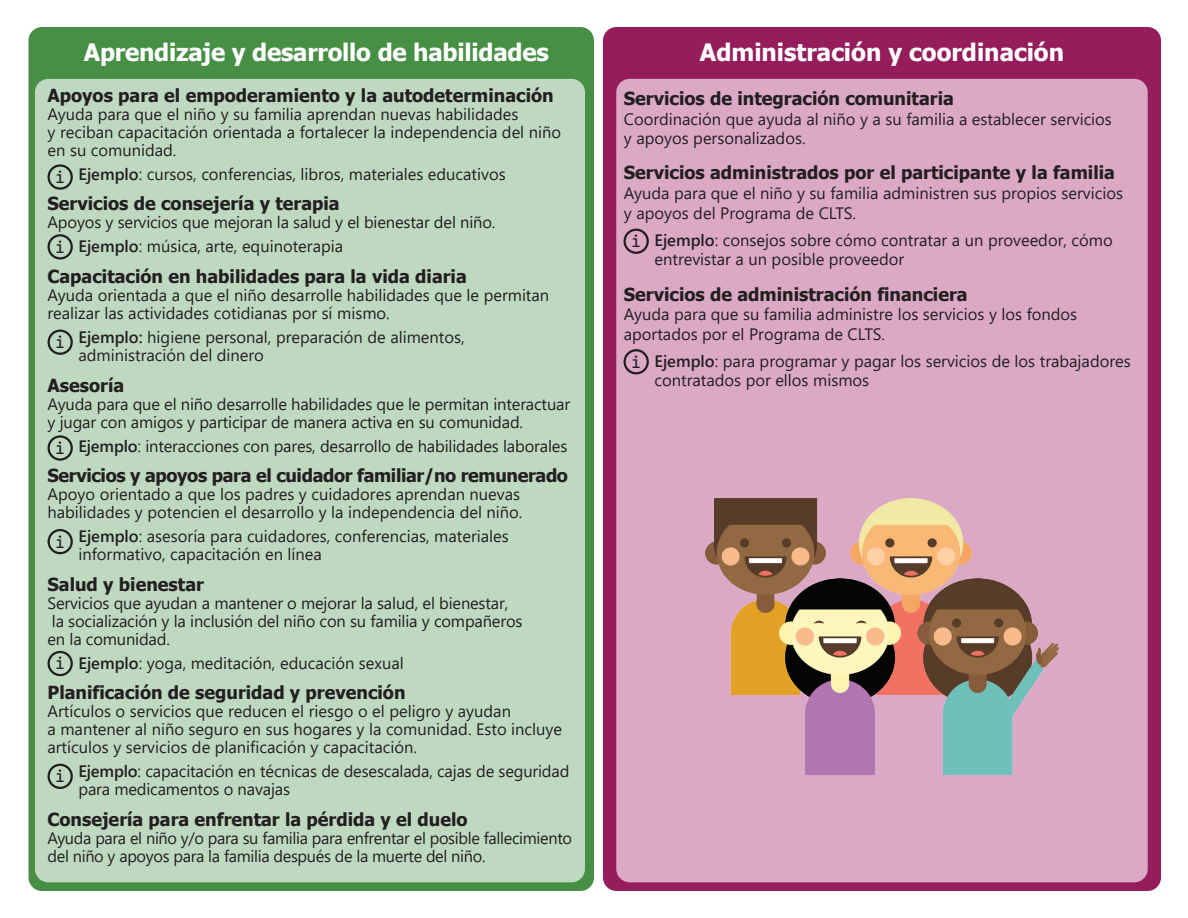
<style>
.page{position:relative;width:1188px;height:918px;background:#fff}
.page>*{position:absolute;margin:0;border:0;box-sizing:border-box;transform-origin:0 0}
.t1{font:700 24px "Tahoma";letter-spacing:-.01em;color:#fff}
.t2{font:700 18px "Tahoma";color:#231f20}
.t3{font:700 18px "Tahoma";letter-spacing:-.02em;color:#231f20}
.t4{font:18px "Consolas";color:#231f20}
.t5{font:16.5px/18px "Segoe UI";color:#231f20}
.t6{font:16.5px/18px "Segoe UI";letter-spacing:-.02em;color:#231f20}
.s1{font-weight:600}
</style>
<div class="page">
<div style="left:28px;top:27px;width:566px;height:864px;background:#468f45;border-radius:14px"></div>
<div style="left:35px;top:79px;width:550px;height:803px;background:#bfd9c0;border-radius:14px"></div>
<div style="left:48px;top:164px;width:25px;height:26px;border:2px solid #231f20;border-radius:50%"></div>
<div style="left:48px;top:234px;width:25px;height:26px;border:2px solid #231f20;border-radius:50%"></div>
<div style="left:48px;top:330px;width:25px;height:25px;border:2px solid #231f20;border-radius:50%"></div>
<div style="left:48px;top:435px;width:25px;height:26px;border:2px solid #231f20;border-radius:50%"></div>
<div style="left:48px;top:529px;width:25px;height:25px;border:2px solid #231f20;border-radius:50%"></div>
<div style="left:48px;top:651px;width:25px;height:25px;border:2px solid #231f20;border-radius:50%"></div>
<div style="left:48px;top:764px;width:25px;height:25px;border:2px solid #231f20;border-radius:50%"></div>
<div style="left:603px;top:27px;width:558px;height:864px;background:#961d5b;border-radius:14px"></div>
<div style="left:616px;top:79px;width:532px;height:803px;background:#dba9c6;border-radius:14px"></div>
<div style="left:624px;top:229px;width:25px;height:25px;border:2px solid #231f20;border-radius:50%"></div>
<div style="left:624px;top:349px;width:25px;height:25px;border:2px solid #231f20;border-radius:50%"></div>
<img style="left:705px;top:498px;width:121px;height:196px">
<img style="left:851px;top:498px;width:120px;height:196px">
<img style="left:780px;top:578px;width:120px;height:196px">
<img style="left:917px;top:578px;width:142px;height:196px">
<h1 class="t1" style="left:84px;top:35px;width:466px">Aprendizaje y desarrollo de habilidades</h1>
<p class="t2" style="left:48px;top:83px;width:508px">Apoyos para el empoderamiento y la autodeterminación</p>
<p class="t5" style="left:48px;top:103px;width:515px">Ayuda para que el niño y su familia aprendan nuevas habilidades<br>y reciban capacitación orientada a fortalecer la independencia del niño en su comunidad.</p>
<p class="t5" style="left:78px;top:163px;width:429px"><span class="s1">Ejemplo</span>: cursos, conferencias, libros, materiales educativos</p>
<p class="t2" style="left:48px;top:191px;width:294px">Servicios de consejería y terapia</p>
<p class="t5" style="left:78px;top:209px;width:418px;line-height:24px;text-indent:-31px">Apoyos y servicios que mejoran la salud y el bienestar del niño.<br><span class="s1">Ejemplo</span>: música, arte, equinoterapia</p>
<p class="t2" style="left:48px;top:264px;width:421px">Capacitación en habilidades para la vida diaria</p>
<p class="t5" style="left:48px;top:285px;width:503px">Ayuda orientada a que el niño desarrolle habilidades que le permitan realizar las actividades cotidianas por sí mismo.</p>
<p class="t5" style="left:78px;top:327px;width:388px"><span class="s1">Ejemplo:</span> higiene personal, preparación de alimentos, administración del dinero</p>
<p class="t2" style="left:48px;top:372px;width:78px">Asesoría</p>
<p class="t5" style="left:48px;top:393px;width:524px">Ayuda para que el niño desarrolle habilidades que le permitan interactuar y jugar con amigos y participar de manera activa en su comunidad.</p>
<p class="t5" style="left:78px;top:435px;width:490px"><span class="s1">Ejemplo</span>: interacciones con pares, desarrollo de habilidades laborales</p>
<p class="t3" style="left:48px;top:463px;width:522px">Servicios y apoyos para el cuidador familiar/no remunerado</p>
<p class="t5" style="left:48px;top:484px;width:476px">Apoyo orientado a que los padres y cuidadores aprendan nuevas habilidades y potencien el desarrollo y la independencia del niño.</p>
<p class="t5" style="left:78px;top:526px;width:432px"><span class="s1">Ejemplo</span>: asesoría para cuidadores, conferencias, materiales informativo, capacitación en línea</p>
<p class="t2" style="left:48px;top:572px;width:158px">Salud y bienestar</p>
<p class="t5" style="left:48px;top:592px;width:476px">Servicios que ayudan a mantener o mejorar la salud, el bienestar, la socialización y la inclusión del niño con su familia y compañeros en la comunidad.</p>
<p class="t5" style="left:78px;top:652px;width:327px"><span class="s1">Ejemplo</span>: yoga, meditación, educación sexual</p>
<p class="t2" style="left:48px;top:680px;width:360px">Planificación de seguridad y prevención</p>
<p class="t5" style="left:48px;top:701px;width:516px">Artículos o servicios que reducen el riesgo o el peligro y ayudan<br>a mantener al niño seguro en sus hogares y la comunidad. Esto incluye artículos y servicios de planificación y capacitación.</p>
<p class="t5" style="left:78px;top:761px;width:492px"><span class="s1">Ejemplo</span>: capacitación en técnicas de desescalada, cajas de seguridad para medicamentos o navajas</p>
<p class="t2" style="left:48px;top:807px;width:422px">Consejería para enfrentar la pérdida y el duelo</p>
<p class="t6" style="left:48px;top:828px;width:526px">Ayuda para el niño y/o para su familia para enfrentar el posible fallecimiento del niño y apoyos para la familia después de la muerte del niño.</p>
<p class="t4" style="left:55px;top:165px;width:11px">i</p>
<p class="t4" style="left:55px;top:235px;width:11px">i</p>
<p class="t4" style="left:55px;top:330px;width:11px">i</p>
<p class="t4" style="left:55px;top:436px;width:11px">i</p>
<p class="t4" style="left:55px;top:529px;width:11px">i</p>
<p class="t4" style="left:55px;top:651px;width:11px">i</p>
<p class="t4" style="left:55px;top:764px;width:11px">i</p>
<h1 class="t1" style="left:700px;top:35px;width:366px">Administración y coordinación</h1>
<p class="t2" style="left:624px;top:86px;width:332px">Servicios de integración comunitaria</p>
<p class="t5" style="left:624px;top:107px;width:490px;line-height:19.8px">Coordinación que ayuda al niño y a su familia a establecer servicios y apoyos personalizados.</p>
<p class="t2" style="left:624px;top:160px;width:493px">Servicios administrados por el participante y la familia</p>
<p class="t5" style="left:624px;top:182px;width:501px;line-height:19.8px">Ayuda para que el niño y su familia administren sus propios servicios y apoyos del Programa de CLTS.</p>
<p class="t5" style="left:654px;top:228px;width:460px;line-height:19.8px"><span class="s1">Ejemplo</span>: consejos sobre cómo contratar a un proveedor, cómo entrevistar a un posible proveedor</p>
<p class="t2" style="left:624px;top:281px;width:345px">Servicios de administración financiera</p>
<p class="t5" style="left:624px;top:303px;width:455px;line-height:19.8px">Ayuda para que su familia administre los servicios y los fondos aportados por el Programa de CLTS.</p>
<p class="t5" style="left:654px;top:349px;width:478px;line-height:19.8px"><span class="s1">Ejemplo</span>: para programar y pagar los servicios de los trabajadores contratados por ellos mismos</p>
<p class="t4" style="left:631px;top:229px;width:11px">i</p>
<p class="t4" style="left:631px;top:350px;width:11px">i</p>
</div>
